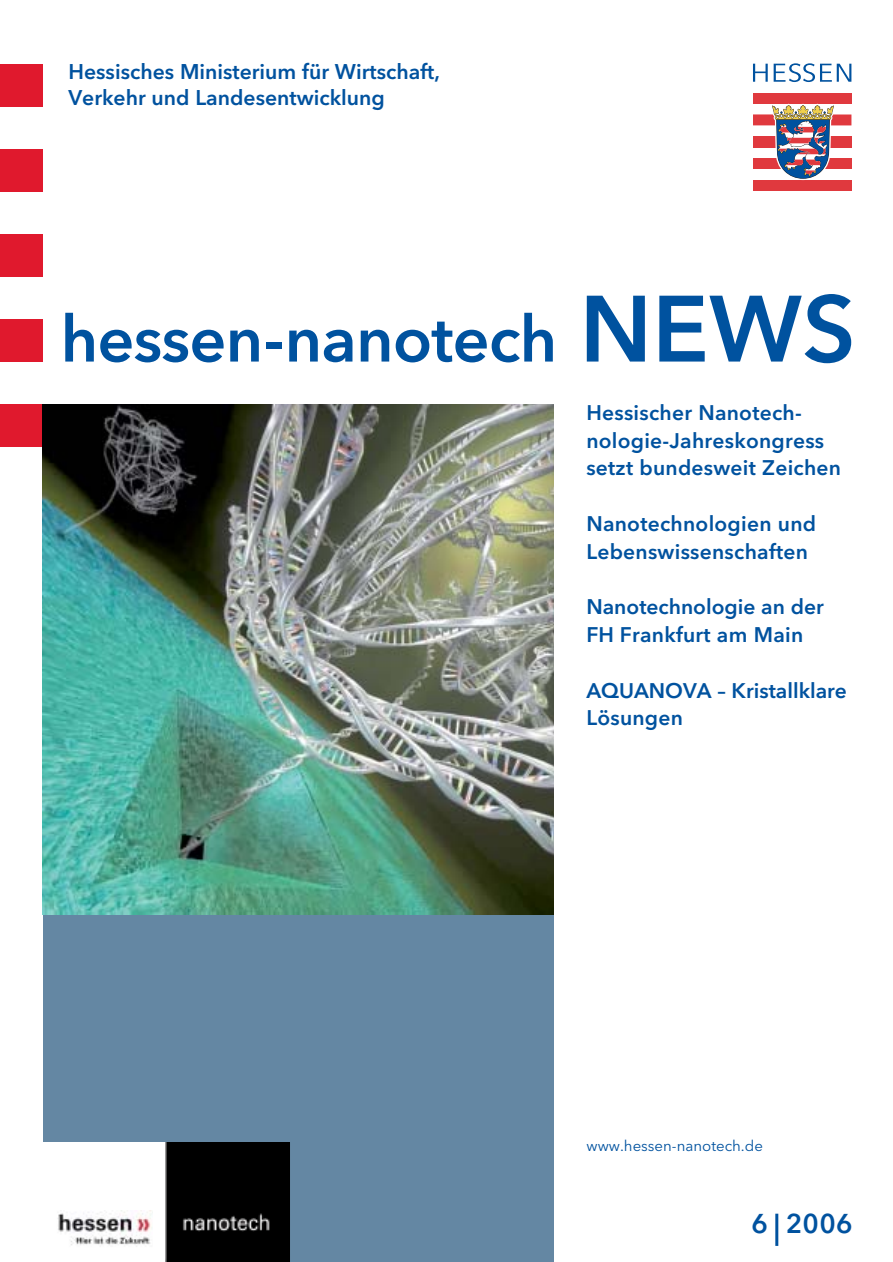
<style>
.page{position:relative;width:893px;height:1262px;background:#fff}
.page>*{position:absolute;margin:0;border:0;box-sizing:border-box;transform-origin:0 0}
.t1{font:600 64.5px "Avenir Next LT Pro";letter-spacing:-.01em;color:#00529f}
.t2{font:600 27px "Avenir Next LT Pro";color:#00529f}
.t3{font:600 21.15px/26.4px "Avenir Next LT Pro";color:#00529f}
.t4{font:600 21px/27.8px "Avenir Next LT Pro";letter-spacing:.01em;color:#00529f}
.t5{font:15px "Avenir Next LT Pro";color:#00529f}
.s1{font-size:93px}
</style>
<div class="page">
<div style="left:0;top:404px;width:43px;height:42px;background:#e0192d"></div>
<div style="left:43px;top:774px;width:510px;height:488px;background:#6487a3"></div>
<img style="left:43px;top:404px;width:510px;height:510px">
<div style="left:0;top:64px;width:43px;height:42px;background:#e0192d"></div>
<div style="left:0;top:149px;width:43px;height:42px;background:#e0192d"></div>
<div style="left:0;top:234px;width:43px;height:42px;background:#e0192d"></div>
<div style="left:0;top:319px;width:43px;height:42px;background:#e0192d"></div>
<div style="left:753px;top:93px;width:98px;height:11px;background:#e0393e"></div>
<div style="left:753px;top:114px;width:98px;height:11px;background:#e0393e"></div>
<div style="left:753px;top:136px;width:98px;height:12px;background:#e0393e"></div>
<div style="left:753px;top:158px;width:98px;height:11px;background:#e0393e"></div>
<div style="left:753px;top:180px;width:98px;height:11px;background:#e0393e"></div>
<svg style="left:770px;top:105px;width:65px;height:74px"></svg>
<svg style="left:753px;top:64px;width:14px;height:18px"></svg>
<svg style="left:773px;top:63px;width:78px;height:19px"></svg>
<div style="left:47px;top:1142px;width:119px;height:120px;background:#fff"></div>
<hr style="left:775px;top:1213px;width:3px;height:32px;background:#00529f">
<img style="left:47px;top:1210px;width:105px;height:38px">
<img style="left:166px;top:1142px;width:124px;height:120px">
<hr style="left:44px;top:1139px;width:3px;height:123px;background:#fff">
<div style="left:44px;top:1135px;width:248px;height:6px;background:#6487a3"></div>
<p class="t3" style="left:68px;top:61px;width:373px">Hessisches Ministerium für Wirtschaft,<br>Verkehr und Landesentwicklung</p>
<h1 class="t1" style="left:60px;top:314px;width:796px">hessen-nanotech <span class="s1">NEWS</span></h1>
<p class="t4" style="left:586px;top:401px;width:256px">Hessischer Nanotech&shy;nologie-Jahreskongress setzt bundesweit Zeichen</p>
<p class="t4" style="left:586px;top:512px;width:231px">Nanotechnologien und<br>Lebenswissenschaften</p>
<p class="t4" style="left:586px;top:595px;width:239px">Nanotechnologie an der<br>FH Frankfurt am Main</p>
<p class="t4" style="left:586px;top:678px;width:262px">AQUANOVA – Kristallklare<br>Lösungen</p>
<p class="t5" style="left:586px;top:1140px;width:178px">www.hessen-nanotech.de</p>
<p class="t2" style="left:751px;top:1213px;width:103px">6 2006</p>
</div>
